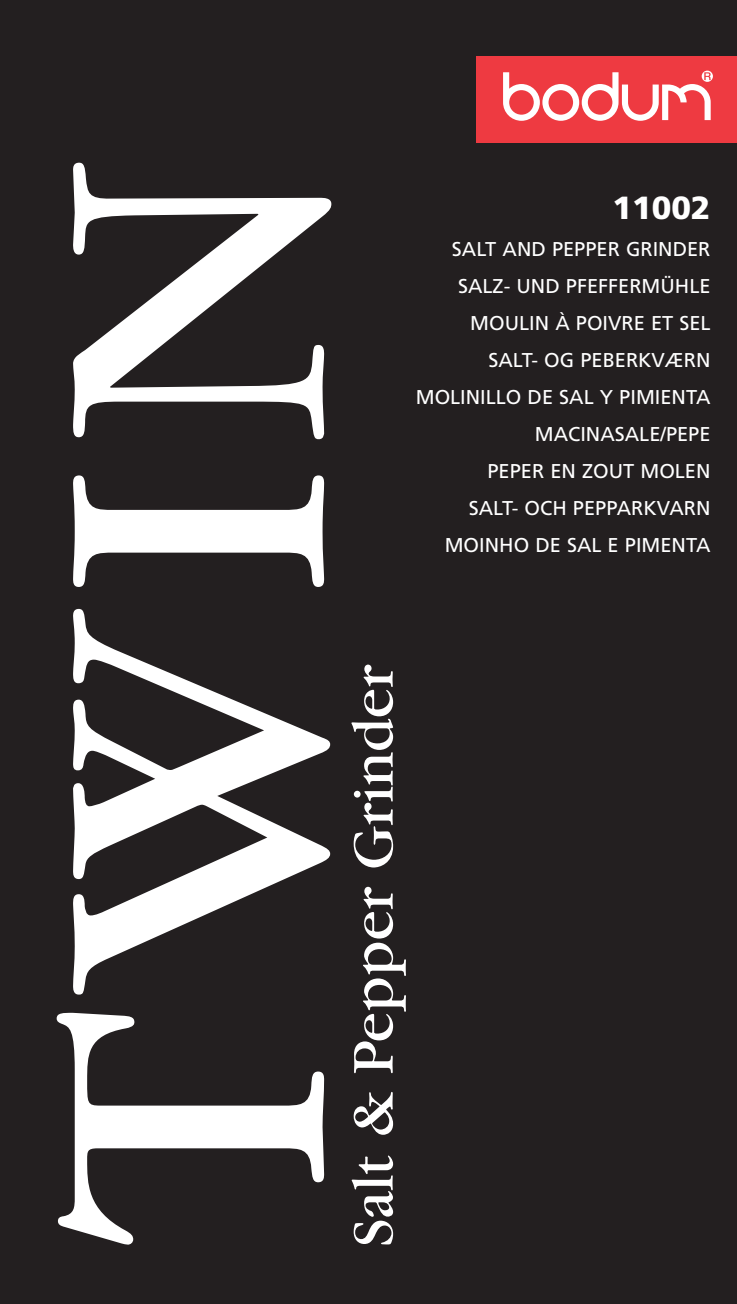
<style>
.page{position:relative;width:737px;height:1304px;background:#fff}
.page>*{position:absolute;margin:0;border:0;box-sizing:border-box;transform-origin:0 0}
.t1{font:400px "Garamond";color:#fff}
.t2{font:61.6px "Garamond";color:#fff}
.t3{font:900 32px "Frutiger";color:#fff}
.t4{font:20px/37.2px "Frutiger";color:#fff;text-align:right}
</style>
<div class="page">
<div style="left:0;top:0;width:736px;height:1304px;background:#231f20"></div>
<div style="left:476px;top:56px;width:260px;height:87px;background:#ee3a41"></div>
<svg style="left:701px;top:71px;width:11px;height:11px"></svg>
<svg style="left:503px;top:72px;width:207px;height:49px"></svg>
<h1 class="t1" style="left:56px;top:1245px;width:1086px;rotate:-90deg">TWIN</h1>
<h3 class="t3" style="left:612px;top:189px;width:99px">11002</h3>
<p class="t4" style="left:415px;top:232px;width:296px">SALT AND PEPPER GRINDER<br>SALZ- UND PFEFFERMÜHLE<br>MOULIN À POIVRE ET SEL<br>SALT- OG PEBERKVÆRN<br>MOLINILLO DE SAL Y PIMIENTA<br>MACINASALE/PEPE<br>PEPER EN ZOUT MOLEN<br>SALT- OCH PEPPARKVARN<br>MOINHO DE SAL E PIMENTA</p>
<h2 class="t2" style="left:351px;top:1247px;width:584px;rotate:-90deg">Salt &amp; Pepper Grinder</h2>
</div>
